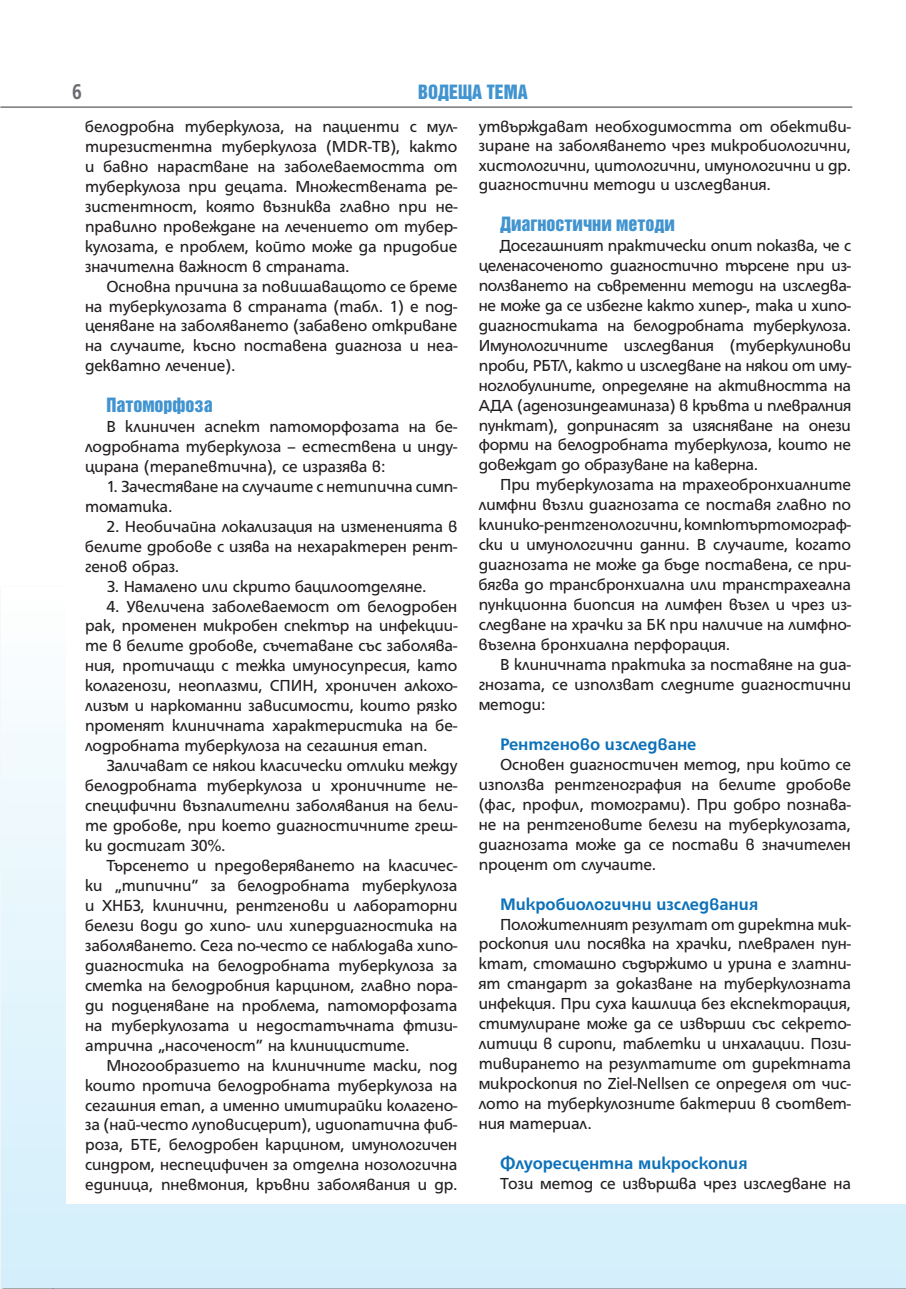
<style>
.page{position:relative;width:906px;height:1289px;background:#fff}
.page>*{position:absolute;margin:0;border:0;box-sizing:border-box;transform-origin:0 0}
.t1{font:700 23.1px "HS Grotesk Bg";color:#6c6d70;scale:.82 1}
.t2{font:700 18px "HS Grotesk Bg";color:#0d71b9}
.t3{font:18px "Helvetica Inserat Cyr Upright";color:#4194d0}
.t4{font:17.25px/20px "HS Grotesk Bg";color:#231f20;text-align:justify}
</style>
<div class="page">
<svg style="left:1px;top:722px;width:905px;height:566px;background:#daf1fb"></svg>
<hr style="left:0;top:106px;width:852px;height:2px;background:#76787b">
<div style="left:66px;top:120px;width:840px;height:1083px;background:#fff"></div>
<h1 class="t1" style="left:72px;top:83px;width:13px">6</h1>
<p class="t3" style="left:418px;top:85px;width:111px">ВОДЕЩА ТЕМА</p>
<p class="t4" style="left:85px;top:118px;width:374px">белодробна туберкулоза, на пациенти с мул&shy;тирезистентна туберкулоза (MDR-TB), както и бавно нарастване на заболеваемостта от туберкулоза при децата. Множествената ре&shy;зистентност, която възниква главно при не&shy;правилно провеждане на лечението от тубер&shy;кулозата, е проблем, който може да придобие значителна важност в страната.</p>
<p class="t4" style="left:85px;top:277px;width:374px;text-indent:21px">Основна причина за повишаващото се бреме на туберкулозата в страната (табл. 1) е под&shy;ценяване на заболяването (забавено откриване на случаите, късно поставена диагноза и неа&shy;декватно лечение).</p>
<p class="t3" style="left:106px;top:397px;width:108px">Патоморфоза</p>
<p class="t4" style="left:85px;top:417px;width:374px;text-indent:21px">В клиничен аспект патоморфозата на бе&shy;лодробната туберкулоза – естествена и инду&shy;цирана (терапевтична), се изразява в:</p>
<p class="t4" style="left:85px;top:477px;width:374px;text-indent:21px">1. Зачестяване на случаите с нетипична симп&shy;томатика.</p>
<p class="t4" style="left:85px;top:517px;width:374px;text-indent:21px">2. Необичайна локализация на измененията в белите дробове с изява на нехарактерен рент&shy;генов образ.</p>
<p class="t4" style="left:106px;top:577px;width:321px">3. Намалено или скрито бацилоотделяне.</p>
<p class="t4" style="left:85px;top:597px;width:374px;text-indent:21px">4. Увеличена заболеваемост от белодробен рак, променен микробен спектър на инфекции&shy;те в белите дробове, съчетаване със заболява&shy;ния, протичащи с тежка имуносупресия, като колагенози, неоплазми, СПИН, хроничен алкохо&shy;лизъм и наркоманни зависимости, които рязко променят клиничната характеристика на бе&shy;лодробната туберкулоза на сегашния етап.</p>
<p class="t4" style="left:85px;top:757px;width:374px;text-indent:21px">Заличават се някои класически отлики между белодробната туберкулоза и хроничните не&shy;специфични възпалителни заболявания на бели&shy;те дробове, при което диагностичните греш&shy;ки достигат 30%.</p>
<p class="t4" style="left:85px;top:856px;width:374px;text-indent:21px">Търсенето и предоверяването на класичес&shy;ки „типични” за белодробната туберкулоза и ХНБЗ, клинични, рентгенови и лабораторни белези води до хипо- или хипердиагностика на заболяването. Сега по-често се наблюдава хипо&shy;диагностика на белодробната туберкулоза за сметка на белодробния карцином, главно пора&shy;ди подценяване на проблема, патоморфозата на туберкулозата и недостатъчната фтизи&shy;атрична „насоченост” на клиницистите.</p>
<p class="t4" style="left:85px;top:1056px;width:374px;text-indent:21px">Многообразието на клиничните маски, под които протича белодробната туберкулоза на сегашния етап, а именно имитирайки колагено&shy;за (най-често луповисцерит), идиопатична фиб&shy;роза, БТЕ, белодробен карцином, имунологичен синдром, неспецифичен за отделна нозологична единица, пневмония, кръвни заболявания и др.</p>
<p class="t4" style="left:479px;top:118px;width:374px;line-height:19.5px">утвърждават необходимостта от обективи&shy;зиране на заболяването чрез микробиологични, хистологични, цитологични, имунологични и др. диагностични методи и изследвания.</p>
<p class="t3" style="left:500px;top:216px;width:176px">Диагностични методи</p>
<p class="t4" style="left:479px;top:237px;width:374px;text-indent:21px">Досегашният практически опит показва, че с целенасоченото диагностично търсене при из&shy;ползването на съвременни методи на изследва&shy;не може да се избегне както хипер-, така и хипо&shy;диагностиката на белодробната туберкулоза.<br>Имунологичните изследвания (туберкулинови проби, РБТЛ, както и изследване на някои от иму&shy;ноглобулините, определяне на активността на АДА (аденозиндеаминаза) в кръвта и плевралния пунктат), допринасят за изясняване на онези форми на белодробната туберкулоза, които не довеждат до образуване на каверна.</p>
<p class="t4" style="left:479px;top:476px;width:374px;text-indent:21px">При туберкулозата на трахеобронхиалните лимфни възли диагнозата се поставя главно по клинико-рентгенологични, компютъртомограф&shy;ски и имунологични данни. В случаите, когато диагнозата не може да бъде поставена, се при&shy;бягва до трансбронхиална или транстрахеална пункционна биопсия на лимфен възел и чрез из&shy;следване на храчки за БК при наличие на лимфно&shy;възелна бронхиална перфорация.</p>
<p class="t4" style="left:479px;top:656px;width:374px;text-indent:21px">В клиничната практика за поставяне на диа&shy;гнозата, се използват следните диагностични методи:</p>
<p class="t2" style="left:500px;top:737px;width:198px">Рентгеново изследване</p>
<p class="t4" style="left:479px;top:755px;width:374px;text-indent:21px">Основен диагностичен метод, при който се използва рентгенография на белите дробове (фас, профил, томограми). При добро познава&shy;не на рентгеновите белези на туберкулозата, диагнозата може да се постави в значителен процент от случаите.</p>
<p class="t2" style="left:500px;top:897px;width:260px">Микробиологични изследвания</p>
<p class="t4" style="left:479px;top:915px;width:374px;text-indent:21px">Положителният резултат от директна мик&shy;роскопия или посявка на храчки, плеврален пун&shy;ктат, стомашно съдържимо и урина е златни&shy;ят стандарт за доказване на туберкулозната инфекция. При суха кашлица без експекторация, стимулиране може да се извърши със секрето&shy;литици в сиропи, таблетки и инхалации. Пози&shy;тивирането на резултатите от директната микроскопия по Ziel-Nellsen се определя от чис&shy;лото на туберкулозните бактерии в съответ&shy;ния материал.</p>
<p class="t2" style="left:500px;top:1156px;width:249px">Флуоресцентна микроскопия</p>
<p class="t4" style="left:500px;top:1174px;width:352px">Този метод се извършва чрез изследване на</p>
</div>
